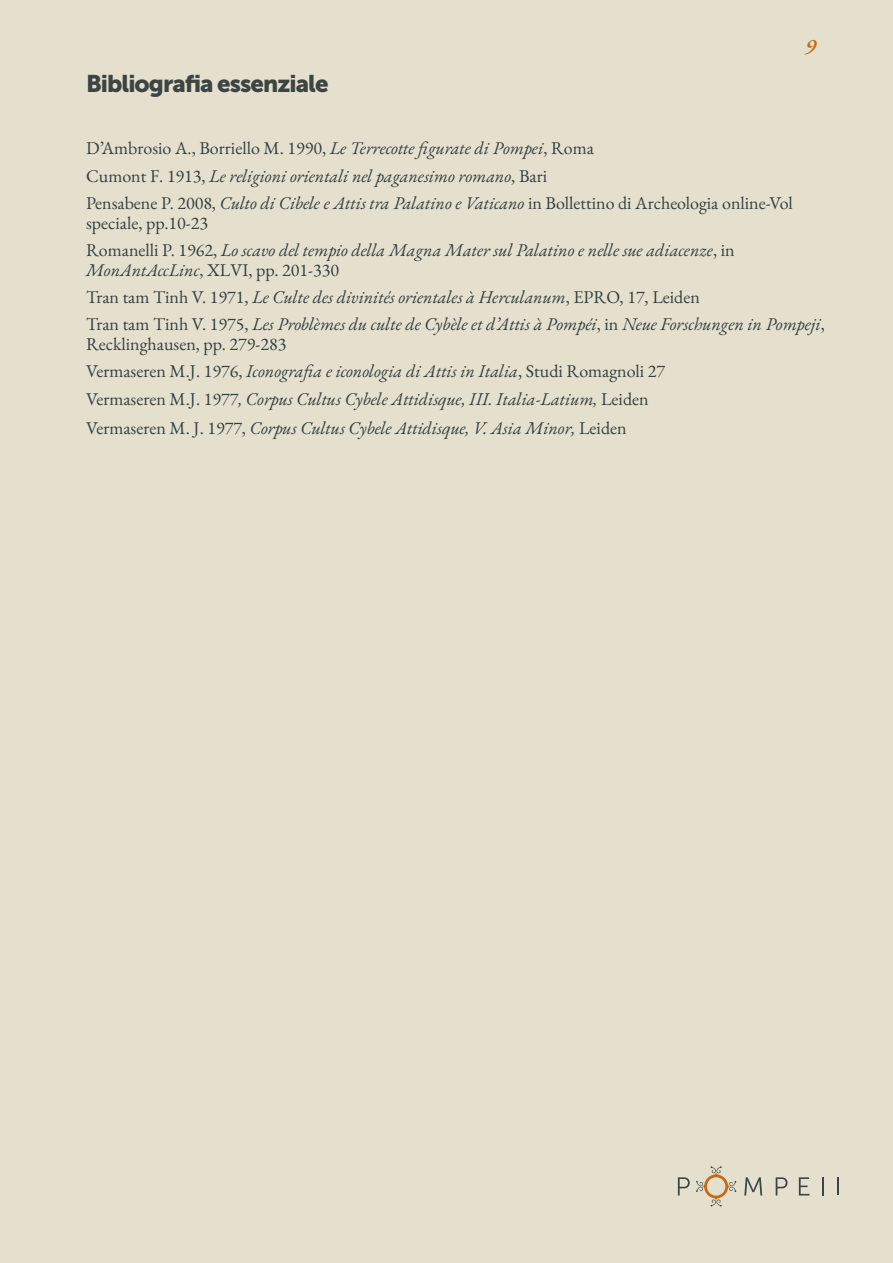
<style>
.page{position:relative;width:893px;height:1263px;background:#e5e0ce}
.page>*{position:absolute;margin:0;border:0;box-sizing:border-box;transform-origin:0 0}
.t1{font:24px "Museo Sans 900";letter-spacing:-.04em;color:#3d4543}
.t2{font:italic 600 22.5px "EB Garamond";color:#c76a14}
.Normal__Web{font:italic 18px/19.8px "EB Garamond";color:#343f3f}
.Normal__Web-2{font:18px/19.8px "EB Garamond";color:#343f3f}
.s1{font-style:italic}
.s2{font-style:normal}
</style>
<div class="page">
<svg style="left:678px;top:1177px;width:12px;height:18px"></svg>
<svg style="left:837px;top:1177px;width:2px;height:18px"></svg>
<svg style="left:822px;top:1177px;width:2px;height:18px"></svg>
<svg style="left:744px;top:1177px;width:18px;height:18px"></svg>
<svg style="left:799px;top:1177px;width:10px;height:18px"></svg>
<svg style="left:776px;top:1177px;width:11px;height:18px"></svg>
<svg style="left:696px;top:1166px;width:40px;height:40px"></svg>
<p class="t1" style="left:86px;top:70px;width:244px">Bibliografia essenziale</p>
<p class="t2" style="left:805px;top:32px;width:13px">9</p>
<p class="Normal__Web-2" style="left:86px;top:138px;width:509px">D’Ambrosio A., Borriello M. 1990, <span class="s1">Le Terrecotte figurate di Pompei</span>, Roma</p>
<p class="Normal__Web" style="left:86px;top:166px;width:463px"><span class="s2">Cumont F. 1913,</span> Le religioni orientali nel paganesimo romano<span class="s2">, Bari</span></p>
<p class="Normal__Web-2" style="left:86px;top:193px;width:708px">Pensabene P. 2008, <span class="s1">Culto di Cibele e Attis tra Palatino e Vaticano</span> in Bollettino di Archeologia online-Vol speciale, pp.10-23</p>
<p class="Normal__Web" style="left:86px;top:240px;width:650px"><span class="s2">Romanelli P. 1962,</span> Lo scavo del tempio della Magna Mater sul Palatino e nelle sue adiacenze<span class="s2">, in<br></span>MonAntAccLinc<span class="s2">, XLVI, pp. 201-330</span></p>
<p class="Normal__Web" style="left:86px;top:287px;width:615px"><span class="s2">Tran tam Tinh V. 1971,</span> Le Culte des divinités orientales à Herculanum<span class="s2">, EPRO, 17, Leiden</span></p>
<p class="Normal__Web" style="left:86px;top:315px;width:740px"><span class="s2">Tran tam Tinh V. 1975,</span> Les Problèmes du culte de Cybèle et d’Attis à Pompéi<span class="s2">, in</span> Neue Forschungen in Pompeji<span class="s2">,<br>Recklinghausen, pp. 279-283</span></p>
<p class="Normal__Web" style="left:86px;top:362px;width:580px"><span class="s2">Vermaseren M.J. 1976,</span> Iconografia e iconologia di Attis in Italia<span class="s2">, Studi Romagnoli 27</span></p>
<p class="Normal__Web" style="left:86px;top:389px;width:564px"><span class="s2">Vermaseren M.J. 1977</span>, Corpus Cultus Cybele Attidisque, III. Italia-Latium, <span class="s2">Leiden</span></p>
<p class="Normal__Web" style="left:86px;top:418px;width:542px"><span class="s2">Vermaseren M. J. 1977,</span> Corpus Cultus Cybele Attidisque, V. Asia Minor, <span class="s2">Leiden</span></p>
</div>
